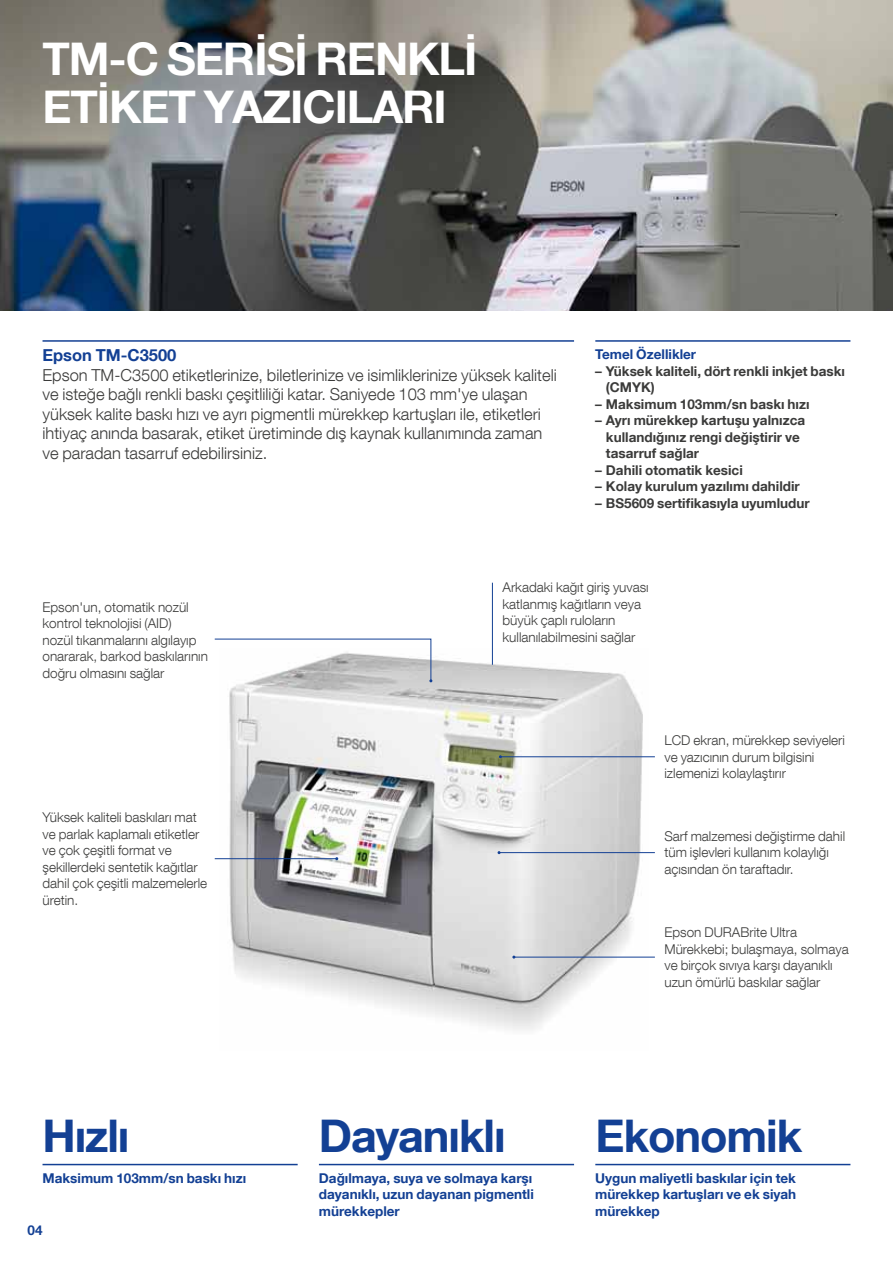
<style>
.page{position:relative;width:893px;height:1263px;background:#fff}
.page>*{position:absolute;margin:0;border:0;box-sizing:border-box;transform-origin:0 0}
.t1{font:700 45px/48px "Helvetica Neue LT Com";letter-spacing:-.025em;color:#fff}
.t2{font:700 45px "Helvetica Neue LT Com";letter-spacing:-.025em;color:#134094}
.t3{font:300 16.5px/19.5px "Helvetica Neue LT Com";color:#3b3b3a}
.t4{font:700 16.5px "Helvetica Neue LT Com";color:#134094}
.t5{font:300 13.5px/16.5px "Helvetica Neue LT Com";color:#3b3b3a}
.t6{font:700 13.5px/16.5px "Helvetica Neue LT Com";color:#3b3b3a}
.t7{font:700 13.5px/16.5px "Helvetica Neue LT Com";color:#134094;text-align:justify}
</style>
<div class="page">
<img style="left:0;top:0;width:893px;height:310px">
<img style="left:220px;top:648px;width:428px;height:382px">
<hr style="left:499px;top:852px;width:156px;height:1px;background:#134094">
<svg style="left:214px;top:638px;width:218px;height:44px"></svg>
<hr style="left:514px;top:957px;width:141px;height:1px;background:#134094">
<hr style="left:500px;top:756px;width:155px;height:1px;background:#134094">
<hr style="left:215px;top:858px;width:122px;height:1px;background:#134094">
<hr style="left:43px;top:340px;width:531px;height:2px;background:#134094">
<hr style="left:595px;top:340px;width:255px;height:2px;background:#134094">
<hr style="left:43px;top:1164px;width:255px;height:1px;background:#134094">
<hr style="left:319px;top:1164px;width:255px;height:1px;background:#134094">
<hr style="left:595px;top:1164px;width:255px;height:1px;background:#134094">
<hr style="left:492px;top:583px;width:1px;height:82px;background:#134094">
<h1 class="t1" style="left:42px;top:33px;width:436px">TM-C SERİSİ RENKLİ<br>ETİKET YAZICILARI</h1>
<p class="t4" style="left:43px;top:345px;width:135px">Epson TM-C3500</p>
<p class="t3" style="left:43px;top:365px;width:516px">Epson TM-C3500 etiketlerinize, biletlerinize ve isimliklerinize yüksek kaliteli ve isteğe bağlı renkli baskı çeşitliliği katar. Saniyede 103 mm'ye ulaşan yüksek kalite baskı hızı ve ayrı pigmentli mürekkep kartuşları ile, etiketleri ihtiyaç anında basarak, etiket üretiminde dış kaynak kullanımında zaman ve paradan tasarruf edebilirsiniz.</p>
<p class="t7" style="left:595px;top:346px;width:102px">Temel Özellikler</p>
<p class="t6" style="left:606px;top:362px;width:241px;text-indent:-11px">– Yüksek kaliteli, dört renkli inkjet baskı (CMYK)</p>
<p class="t6" style="left:595px;top:395px;width:216px">– Maksimum 103mm/sn baskı hızı</p>
<p class="t6" style="left:606px;top:412px;width:201px;text-indent:-11px">– Ayrı mürekkep kartuşu yalnızca kullandığınız rengi değiştirir ve tasarruf sağlar</p>
<p class="t6" style="left:595px;top:461px;width:149px">– Dahili otomatik kesici</p>
<p class="t6" style="left:595px;top:478px;width:206px">– Kolay kurulum yazılımı dahildir</p>
<p class="t6" style="left:595px;top:494px;width:216px">– BS5609 sertifikasıyla uyumludur</p>
<p class="t5" style="left:43px;top:599px;width:167px">Epson'un, otomatik nozül kontrol teknolojisi (AID)<br>nozül tıkanmalarını algılayıp onararak, barkod baskılarının doğru olmasını sağlar</p>
<p class="t5" style="left:43px;top:809px;width:166px">Yüksek kaliteli baskıları mat ve parlak kaplamalı etiketler ve çok çeşitli format ve şekillerdeki sentetik kağıtlar dahil çok çeşitli malzemelerle üretin.</p>
<p class="t5" style="left:502px;top:579px;width:148px">Arkadaki kağıt giriş yuvası katlanmış kağıtların veya büyük çaplı ruloların kullanılabilmesini sağlar</p>
<p class="t5" style="left:664px;top:732px;width:182px">LCD ekran, mürekkep seviyeleri ve yazıcının durum bilgisini izlemenizi kolaylaştırır</p>
<p class="t5" style="left:664px;top:827px;width:182px">Sarf malzemesi değiştirme dahil tüm işlevleri kullanım kolaylığı açısından ön taraftadır.</p>
<p class="t5" style="left:664px;top:924px;width:186px">Epson DURABrite Ultra<br>Mürekkebi; bulaşmaya, solmaya ve birçok sıvıya karşı dayanıklı uzun ömürlü baskılar sağlar</p>
<h1 class="t2" style="left:43px;top:1107px;width:89px">Hızlı</h1>
<h1 class="t2" style="left:319px;top:1107px;width:188px">Dayanıklı</h1>
<h1 class="t2" style="left:595px;top:1107px;width:208px">Ekonomik</h1>
<p class="t7" style="left:43px;top:1169px;width:205px">Maksimum 103mm/sn baskı hızı</p>
<p class="t7" style="left:319px;top:1169px;width:216px">Dağılmaya, suya ve solmaya karşı dayanıklı, uzun dayanan pigmentli mürekkepler</p>
<p class="t7" style="left:595px;top:1169px;width:202px">Uygun maliyetli baskılar için tek mürekkep kartuşları ve ek siyah mürekkep</p>
<p class="t7" style="left:28px;top:1222px;width:17px">04</p>
</div>
